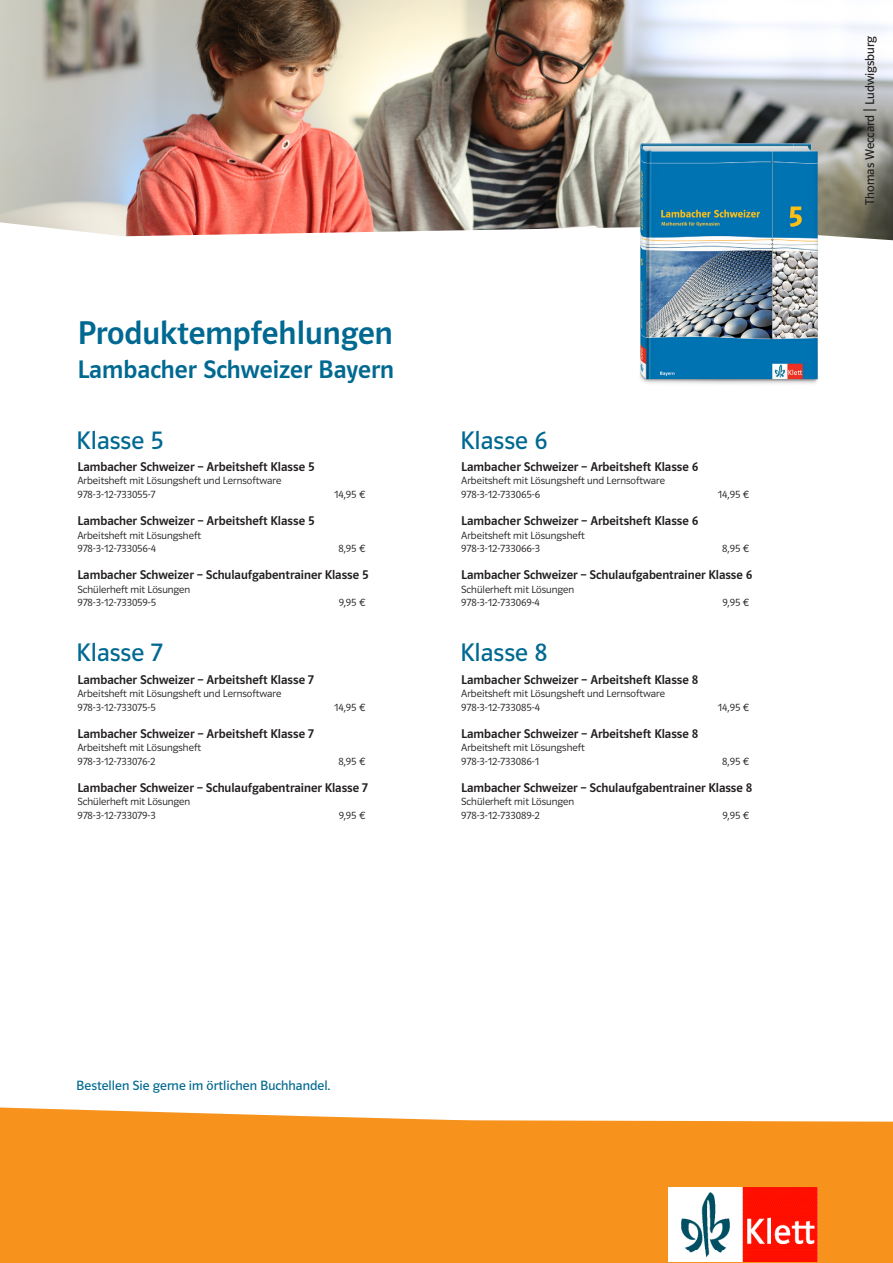
<style>
.page{position:relative;width:893px;height:1263px;background:#fff}
.page>*{position:absolute;margin:0;border:0;box-sizing:border-box;transform-origin:0 0}
.CD_Kopf_Rueckseite_1{font:500 33px "Polo CEF";color:#006991}
.CD_Kopf_Rueckseite_1-2{font:25.5px "Polo CEF";color:#006991}
.CD_Kopf_Rueckseite_1-3{font:500 25.5px "Polo CEF";color:#006991}
.CD_Bibliografie{font:13.5px "Polo CEF";color:#006991}
.CD_Bibliografie-2{font:500 12.75px "Polo CEF";color:#231f20}
.CD_Bibliografie-3{font:12.75px "Polo CEF";color:#231f20}
.CD_Bibliografie-4{font:300 10.5px/13.5px "Polo CEF";color:#231f20}
</style>
<div class="page">
<svg style="left:0;top:1107px;width:893px;height:156px;background:#f79a2d"></svg>
<img style="left:0;top:0;width:893px;height:240px">
<img style="left:669px;top:1187px;width:148px;height:75px">
<img style="left:633px;top:137px;width:192px;height:247px">
<p class="CD_Kopf_Rueckseite_1" style="left:77px;top:313px;width:317px">Produktempfehlungen</p>
<p class="CD_Kopf_Rueckseite_1-3" style="left:77px;top:354px;width:318px">Lambacher Schweizer Bayern</p>
<p class="CD_Kopf_Rueckseite_1-2" style="left:76px;top:425px;width:89px">Klasse 5</p>
<p class="CD_Kopf_Rueckseite_1-2" style="left:460px;top:425px;width:89px">Klasse 6</p>
<p class="CD_Bibliografie-2" style="left:77px;top:459px;width:239px">Lambacher Schweizer – Arbeitsheft Klasse 5</p>
<p class="CD_Bibliografie-4" style="left:77px;top:474px;width:206px">Arbeitsheft mit Lösungsheft und Lernsoftware<br>978-3-12-733055-7</p>
<p class="CD_Bibliografie-4" style="left:334px;top:488px;width:33px">14,95 €</p>
<p class="CD_Bibliografie-2" style="left:461px;top:459px;width:239px">Lambacher Schweizer – Arbeitsheft Klasse 6</p>
<p class="CD_Bibliografie-4" style="left:461px;top:474px;width:206px">Arbeitsheft mit Lösungsheft und Lernsoftware<br>978-3-12-733065-6</p>
<p class="CD_Bibliografie-4" style="left:718px;top:488px;width:33px">14,95 €</p>
<p class="CD_Bibliografie-2" style="left:77px;top:513px;width:239px">Lambacher Schweizer – Arbeitsheft Klasse 5</p>
<p class="CD_Bibliografie-4" style="left:77px;top:528px;width:125px">Arbeitsheft mit Lösungsheft<br>978-3-12-733056-4</p>
<p class="CD_Bibliografie-4" style="left:338px;top:542px;width:28px">8,95 €</p>
<p class="CD_Bibliografie-2" style="left:77px;top:567px;width:293px">Lambacher Schweizer – Schulaufgabentrainer Klasse 5</p>
<p class="CD_Bibliografie-4" style="left:77px;top:583px;width:114px">Schülerheft mit Lösungen<br>978-3-12-733059-5</p>
<p class="CD_Bibliografie-4" style="left:339px;top:596px;width:28px">9,95 €</p>
<p class="CD_Bibliografie-2" style="left:461px;top:513px;width:239px">Lambacher Schweizer – Arbeitsheft Klasse 6</p>
<p class="CD_Bibliografie-4" style="left:461px;top:528px;width:125px">Arbeitsheft mit Lösungsheft<br>978-3-12-733066-3</p>
<p class="CD_Bibliografie-4" style="left:722px;top:542px;width:28px">8,95 €</p>
<p class="CD_Bibliografie-2" style="left:461px;top:567px;width:293px">Lambacher Schweizer – Schulaufgabentrainer Klasse 6</p>
<p class="CD_Bibliografie-4" style="left:461px;top:583px;width:114px">Schülerheft mit Lösungen<br>978-3-12-733069-4</p>
<p class="CD_Bibliografie-4" style="left:723px;top:596px;width:28px">9,95 €</p>
<p class="CD_Kopf_Rueckseite_1-2" style="left:76px;top:638px;width:88px">Klasse 7</p>
<p class="CD_Bibliografie-2" style="left:77px;top:672px;width:238px">Lambacher Schweizer – Arbeitsheft Klasse 7</p>
<p class="CD_Bibliografie-4" style="left:77px;top:687px;width:206px">Arbeitsheft mit Lösungsheft und Lernsoftware<br>978-3-12-733075-5</p>
<p class="CD_Bibliografie-4" style="left:334px;top:700px;width:33px">14,95 €</p>
<p class="CD_Kopf_Rueckseite_1-2" style="left:460px;top:638px;width:89px">Klasse 8</p>
<p class="CD_Bibliografie-2" style="left:461px;top:672px;width:239px">Lambacher Schweizer – Arbeitsheft Klasse 8</p>
<p class="CD_Bibliografie-4" style="left:461px;top:687px;width:206px">Arbeitsheft mit Lösungsheft und Lernsoftware<br>978-3-12-733085-4</p>
<p class="CD_Bibliografie-4" style="left:718px;top:700px;width:33px">14,95 €</p>
<p class="CD_Bibliografie-2" style="left:77px;top:726px;width:238px">Lambacher Schweizer – Arbeitsheft Klasse 7</p>
<p class="CD_Bibliografie-4" style="left:77px;top:741px;width:125px">Arbeitsheft mit Lösungsheft<br>978-3-12-733076-2</p>
<p class="CD_Bibliografie-4" style="left:338px;top:754px;width:28px">8,95 €</p>
<p class="CD_Bibliografie-2" style="left:77px;top:780px;width:292px">Lambacher Schweizer – Schulaufgabentrainer Klasse 7</p>
<p class="CD_Bibliografie-4" style="left:77px;top:795px;width:114px">Schülerheft mit Lösungen<br>978-3-12-733079-3</p>
<p class="CD_Bibliografie-4" style="left:339px;top:809px;width:28px">9,95 €</p>
<p class="CD_Bibliografie-2" style="left:461px;top:726px;width:239px">Lambacher Schweizer – Arbeitsheft Klasse 8</p>
<p class="CD_Bibliografie-4" style="left:461px;top:741px;width:125px">Arbeitsheft mit Lösungsheft<br>978-3-12-733086-1</p>
<p class="CD_Bibliografie-4" style="left:722px;top:754px;width:28px">8,95 €</p>
<p class="CD_Bibliografie-2" style="left:461px;top:780px;width:293px">Lambacher Schweizer – Schulaufgabentrainer Klasse 8</p>
<p class="CD_Bibliografie-4" style="left:461px;top:795px;width:114px">Schülerheft mit Lösungen<br>978-3-12-733089-2</p>
<p class="CD_Bibliografie-4" style="left:723px;top:809px;width:28px">9,95 €</p>
<p class="CD_Bibliografie" style="left:76px;top:1078px;width:256px">Bestellen Sie gerne im örtlichen Buchhandel.</p>
<p class="CD_Bibliografie-3" style="left:862px;top:205px;width:170px;rotate:-90deg">Thomas Weccard | Ludwigsburg</p>
</div>
